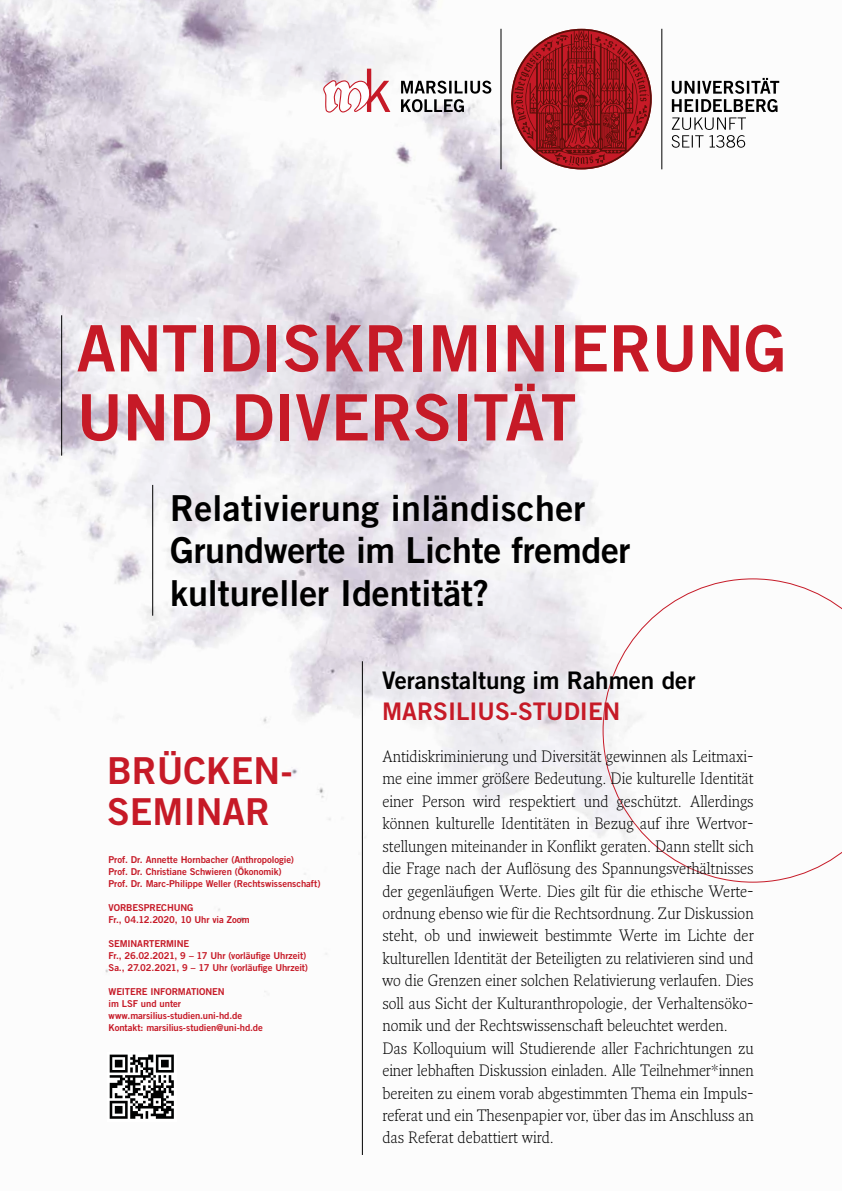
<style>
.page{position:relative;width:842px;height:1191px;background:#fff}
.page>*{position:absolute;margin:0;border:0;box-sizing:border-box;transform-origin:0 0}
.t1{font:64px/69px "Trade Gothic LT Pro Bd 2";color:#c61a27}
.t2{font:60px "Trade Gothic";color:#c61a27}
.t3{font:37.1px/41px "Trade Gothic LT Pro Bd 2";color:#c61a27}
.t4{font:35.8px/42.5px "Trade Gothic LT Pro Bd 2";color:#000}
.t5{font:24.2px "Trade Gothic LT Pro Bd 2";color:#000}
.t6{font:24.2px "Trade Gothic LT Pro Bd 2";color:#c61a27}
.t7{font:300 16px/22.4px "Fresco Pro";color:#000}
.t8{font:9.5px/12px "Trade Gothic LT Pro Bd 2";letter-spacing:-.005em;color:#c61a27}
</style>
<div class="page">
<img style="left:0;top:0;width:780px;height:1155px">
<hr style="left:61px;top:315px;width:1px;height:140px;background:#000">
<div style="left:73px;top:319px;width:716px;height:128px;background:#fff;opacity:.25"></div>
<hr style="left:152px;top:485px;width:1px;height:130px;background:#000">
<div style="left:104px;top:851px;width:221px;height:186px;background:#fff"></div>
<div style="left:103px;top:745px;width:194px;height:85px;background:#fff"></div>
<hr style="left:362px;top:661px;width:1px;height:494px;background:#000">
<svg style="left:603px;top:578px;width:239px;height:304px"></svg>
<div style="left:166px;top:489px;width:469px;height:122px;background:#fff;opacity:.25"></div>
<div style="left:377px;top:665px;width:323px;height:60px;background:#fff;opacity:.5"></div>
<div style="left:377px;top:745px;width:382px;height:404px;background:#fff"></div>
<svg style="left:672px;top:78px;width:107px;height:70px"></svg>
<svg style="left:401px;top:81px;width:90px;height:31px"></svg>
<svg style="left:323px;top:80px;width:48px;height:33px"></svg>
<hr style="left:662px;top:29px;width:1px;height:140px;background:#000">
<hr style="left:501px;top:29px;width:1px;height:140px;background:#000">
<svg style="left:511px;top:29px;width:141px;height:140px"></svg>
<svg style="left:107px;top:1052px;width:69px;height:69px"></svg>
<svg style="left:110px;top:1054px;width:64px;height:64px"></svg>
<h2 class="t2" style="left:362px;top:54px;width:31px">k</h2>
<h1 class="t1" style="left:77px;top:313px;width:711px">ANTIDISKRIMINIERUNG<br>UND DIVERSITÄT</h1>
<h3 class="t4" style="left:170px;top:486px;width:462px">Relativierung inländischer<br>Grundwerte im Lichte fremder kultureller Identität?</h3>
<h3 class="t3" style="left:107px;top:749px;width:187px">BRÜCKEN-<br>SEMINAR</h3>
<p class="t8" style="left:109px;top:854px;width:213px">Prof. Dr. Annette Hornbacher (Anthropologie)<br>Prof. Dr. Christiane Schwieren (Ökonomik)<br>Prof. Dr. Marc-Philippe Weller (Rechtswissenschaft)</p>
<p class="t8" style="left:109px;top:902px;width:143px">VORBESPRECHUNG<br>Fr., 04.12.2020, 10 Uhr via Zoom</p>
<p class="t8" style="left:109px;top:938px;width:201px">SEMINARTERMINE<br>Fr., 26.02.2021, 9 – 17 Uhr (vorläufige Uhrzeit)<br>Sa., 27.02.2021, 9 – 17 Uhr (vorläufige Uhrzeit)</p>
<p class="t8" style="left:109px;top:986px;width:156px">WEITERE INFORMATIONEN<br>im LSF und unter www.marsilius-studien.uni-hd.de<br>Kontakt: marsilius-studien@uni-hd.de</p>
<h3 class="t5" style="left:382px;top:665px;width:315px">Veranstaltung im Rahmen der</h3>
<h3 class="t6" style="left:382px;top:696px;width:240px">MARSILIUS-STUDIEN</h3>
<p class="t7" style="left:382px;top:744px;width:373px">Antidiskriminierung und Diversität gewinnen als Leitmaxi&shy;me eine immer größere Bedeutung. Die kulturelle Identität einer Person wird respektiert und geschützt. Allerdings können kulturelle Identitäten in Bezug auf ihre Wertvor&shy;stellungen miteinander in Konflikt geraten. Dann stellt sich die Frage nach der Auflösung des Spannungsverhältnisses der gegenläufigen Werte. Dies gilt für die ethische Werte&shy;ordnung ebenso wie für die Rechtsordnung. Zur Diskussion steht, ob und inwieweit bestimmte Werte im Lichte der kulturellen Identität der Beteiligten zu relativieren sind und wo die Grenzen einer solchen Relativierung verlaufen. Dies soll aus Sicht der Kulturanthropologie, der Verhaltensöko&shy;nomik und der Rechtswissenschaft beleuchtet werden.<br>Das Kolloquium will Studierende aller Fachrichtungen zu einer lebhaften Diskussion einladen. Alle Teilnehmer*innen bereiten zu einem vorab abgestimmten Thema ein Impuls&shy;referat und ein Thesenpapier vor, über das im Anschluss an das Referat debattiert wird.</p>
</div>
